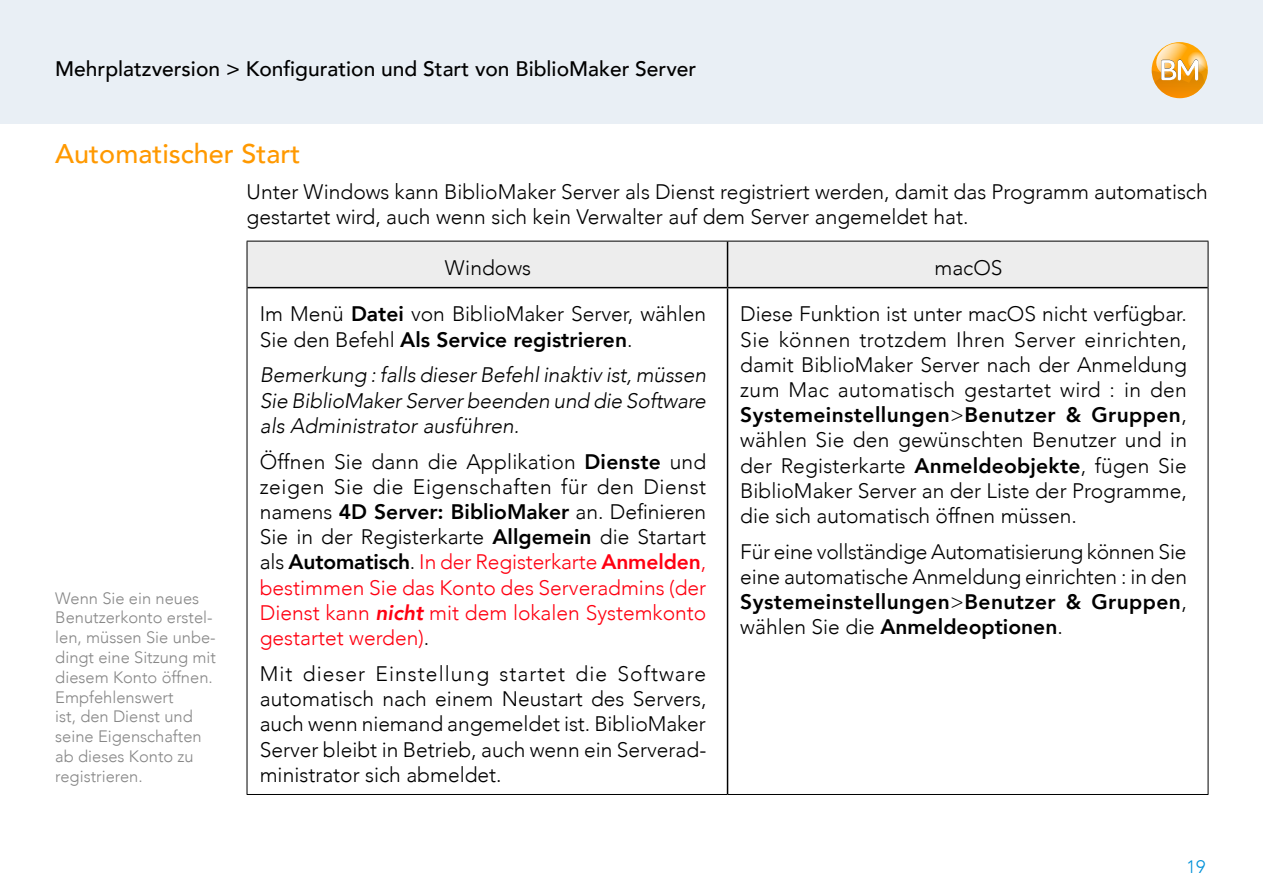
<style>
.page{position:relative;width:1263px;height:893px;background:#fff}
.page>*{position:absolute;margin:0;border:0;box-sizing:border-box;transform-origin:0 0}
.t1{font:500 27px "Avenir";color:#f90}
.t2{font:300 21px/25.2px "Avenir";color:#000;text-align:justify}
.t3{font:italic 300 21px/25.2px "Avenir";color:#000;text-align:justify}
.t4{font:500 21px "Avenir";color:#000}
.t5{font:300 18px "Avenir";color:#0091d8}
.t6{font:300 16.5px/19.8px "Avenir";color:#878787}
.s1{font-weight:800}
.s2{color:#f01}
.s3{font-weight:800;color:#f01}
.s4{font-weight:800;font-style:italic;color:#f01}
</style>
<div class="page">
<div style="left:0;top:0;width:1263px;height:123px;background:#e9eff5"></div>
<svg style="left:1152px;top:43px;width:56px;height:55px"></svg>
<div style="left:248px;top:242px;width:960px;height:45px;background:#ededed"></div>
<hr style="left:727px;top:241px;width:1px;height:46px;background:#000">
<hr style="left:247px;top:287px;width:480px;height:1px;background:#000">
<hr style="left:727px;top:287px;width:481px;height:1px;background:#000">
<hr style="left:727px;top:288px;width:1px;height:506px;background:#000">
<hr style="left:247px;top:241px;width:480px;height:1px;background:#000">
<hr style="left:247px;top:241px;width:1px;height:47px;background:#000">
<hr style="left:727px;top:241px;width:481px;height:1px;background:#000">
<hr style="left:1208px;top:241px;width:1px;height:47px;background:#000">
<hr style="left:247px;top:288px;width:1px;height:506px;background:#000">
<hr style="left:1208px;top:288px;width:1px;height:506px;background:#000">
<hr style="left:247px;top:794px;width:480px;height:1px;background:#000">
<hr style="left:727px;top:794px;width:481px;height:1px;background:#000">
<p class="t4" style="left:55px;top:51px;width:643px">Mehrplatzversion &gt; Konfiguration und Start von BiblioMaker Server</p>
<p class="t1" style="left:55px;top:130px;width:247px">Automatischer Start</p>
<p class="t2" style="left:247px;top:179px;width:963px">Unter Windows kann BiblioMaker Server als Dienst registriert werden, damit das Programm automatisch gestartet wird, auch wenn sich kein Verwalter auf dem Server angemeldet hat.</p>
<p class="t2" style="left:445px;top:255px;width:88px">Windows</p>
<p class="t2" style="left:934px;top:255px;width:70px">macOS</p>
<p class="t2" style="left:260px;top:302px;width:448px">Im Menü <span class="s1">Datei</span> von BiblioMaker Server, wählen<br>Sie den Befehl <span class="s1">Als Service registrieren</span>.</p>
<p class="t3" style="left:260px;top:363px;width:448px">Bemerkung : falls dieser Befehl inaktiv ist, müssen Sie BiblioMaker Server beenden und die Software als Administrator ausführen.</p>
<p class="t2" style="left:260px;top:449px;width:448px">Öffnen Sie dann die Applikation <span class="s1">Dienste</span> und zeigen Sie die Eigenschaften für den Dienst namens <span class="s1">4D Server: BiblioMaker</span> an. Definieren Sie in der Registerkarte <span class="s1">Allgemein</span> die Startart als <span class="s1">Automatisch</span>. <span class="s2">In der Registerkarte</span> <span class="s3">Anmelden</span><span class="s2">, bestimmen Sie das Konto des Serveradmins (der Dienst kann</span> <span class="s4">nicht</span> <span class="s2">mit dem lokalen Systemkonto gestartet werden)</span>.</p>
<p class="t2" style="left:260px;top:661px;width:448px">Mit dieser Einstellung startet die Software automatisch nach einem Neustart des Servers, auch wenn niemand angemeldet ist. BiblioMaker Server bleibt in Betrieb, auch wenn ein Serverad&shy;ministrator sich abmeldet.</p>
<p class="t2" style="left:740px;top:302px;width:448px">Diese Funktion ist unter macOS nicht verfügbar.<br>Sie können trotzdem Ihren Server einrichten, damit BiblioMaker Server nach der Anmeldung zum Mac automatisch gestartet wird : in den <span class="s1">Systemeinstellungen</span>&gt;<span class="s1">Benutzer &amp; Gruppen</span>, wählen Sie den gewünschten Benutzer und in der Registerkarte <span class="s1">Anmeldeobjekte</span>, fügen Sie BiblioMaker Server an der Liste der Programme, die sich automatisch öffnen müssen.</p>
<p class="t2" style="left:740px;top:539px;width:448px">Für eine vollständige Automatisierung können Sie eine automatische Anmeldung einrichten : in den <span class="s1">Systemeinstellungen</span>&gt;<span class="s1">Benutzer &amp; Gruppen</span>, wählen Sie die <span class="s1">Anmeldeoptionen</span>.</p>
<p class="t6" style="left:55px;top:588px;width:162px">Wenn Sie ein neues<br>Benutzerkonto erstel&shy;len, müssen Sie unbe&shy;dingt eine Sitzung mit diesem Konto öffnen.<br>Empfehlenswert<br>ist, den Dienst und seine Eigenschaften ab dieses Konto zu registrieren.</p>
<p class="t5" style="left:1186px;top:856px;width:21px">19</p>
</div>
